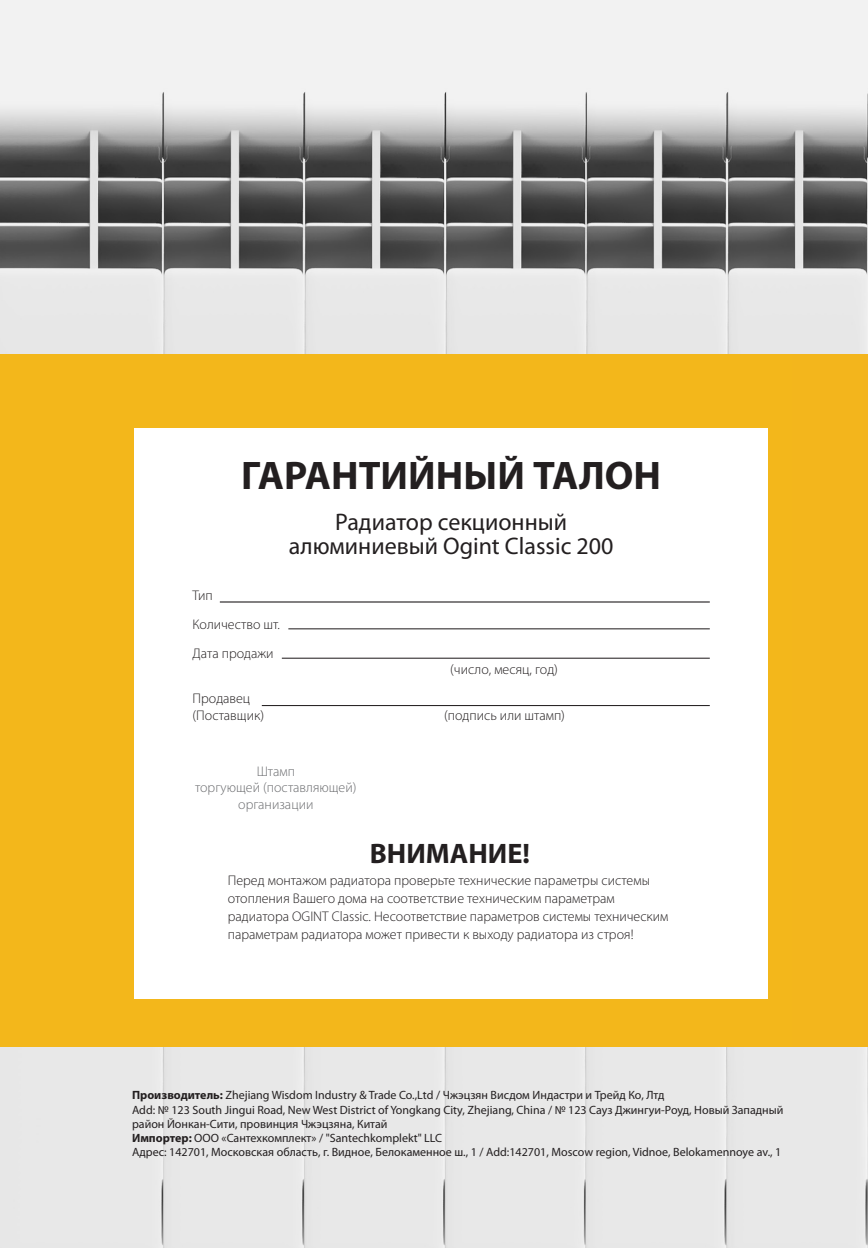
<style>
.page{position:relative;width:868px;height:1248px;background:#fff}
.page>*{position:absolute;margin:0;border:0;box-sizing:border-box;transform-origin:0 0}
.t1{font:700 40px "Myriad Pro";color:#231f20}
.t2{font:700 28.2px "Myriad Pro";color:#231f20}
.t3{font:24px/24px "Myriad Pro";color:#231f20;text-align:center}
.t4{font:300 14px/18px "Myriad Pro";color:#231f20}
.t5{font:300 14px/16.8px "Myriad Pro";color:#6c6d70;text-align:center}
.t6{font:12px/14px "Myriad Pro";color:#231f20}
.s1{font-weight:700}
</style>
<div class="page">
<img style="left:0;top:0;width:867px;height:354px">
<div style="left:0;top:1046px;width:867px;height:201px;background:#e8e8e8"></div>
<div style="left:0;top:354px;width:867px;height:692px;background:#f3b71b"></div>
<div style="left:134px;top:428px;width:633px;height:570px;background:#fff"></div>
<hr style="left:220px;top:601px;width:489px;height:1px;background:#231f20">
<hr style="left:288px;top:628px;width:421px;height:1px;background:#231f20">
<hr style="left:282px;top:657px;width:427px;height:1px;background:#231f20">
<hr style="left:262px;top:705px;width:447px;height:1px;background:#231f20">
<h1 class="t1" style="left:241px;top:450px;width:421px">ГАРАНТИЙНЫЙ ТАЛОН</h1>
<h3 class="t3" style="left:289px;top:510px;width:326px">Радиатор секционный алюминиевый Ogint Classic 200</h3>
<p class="t4" style="left:192px;top:581px;width:89px;line-height:28.8px">Тип<br>Количество шт.<br>Дата продажи</p>
<p class="t4" style="left:450px;top:660px;width:109px">(число, месяц, год)</p>
<p class="t4" style="left:192px;top:690px;width:73px;line-height:16.8px">Продавец (Поставщик)</p>
<p class="t4" style="left:444px;top:706px;width:122px">(подпись или штамп)</p>
<p class="t5" style="left:195px;top:762px;width:163px">Штамп<br>торгующей (поставляющей) организации</p>
<h2 class="t2" style="left:370px;top:835px;width:162px">ВНИМАНИЕ!</h2>
<p class="t4" style="left:228px;top:871px;width:442px">Перед монтажом радиатора проверьте технические параметры системы отопления Вашего дома на соответствие техническим параметрам радиатора OGINT Classic. Несоответствие параметров системы техническим параметрам радиатора может привести к выходу радиатора из строя!</p>
<p class="t6" style="left:132px;top:1088px;width:652px"><span class="s1">Производитель:</span> Zhejiang Wisdom Industry &amp; Trade Co.,Ltd / Чжэцзян Висдом Индастри и Трейд Ко, Лтд<br>Add: № 123 South Jingui Road, New West District of Yongkang City, Zhejiang, China / № 123 Сауз Джингуи-Роуд, Новый Западный район Йонкан-Сити, провинция Чжэцзяна, Китай<br><span class="s1">Импортер:</span> ООО «Сантехкомплект» / "Santechkomplekt" LLC<br>Адрес: 142701, Московская область, г. Видное, Белокаменное ш., 1 / Add:142701, Mosсow region, Vidnoe, Belokamennoye av., 1</p>
</div>
